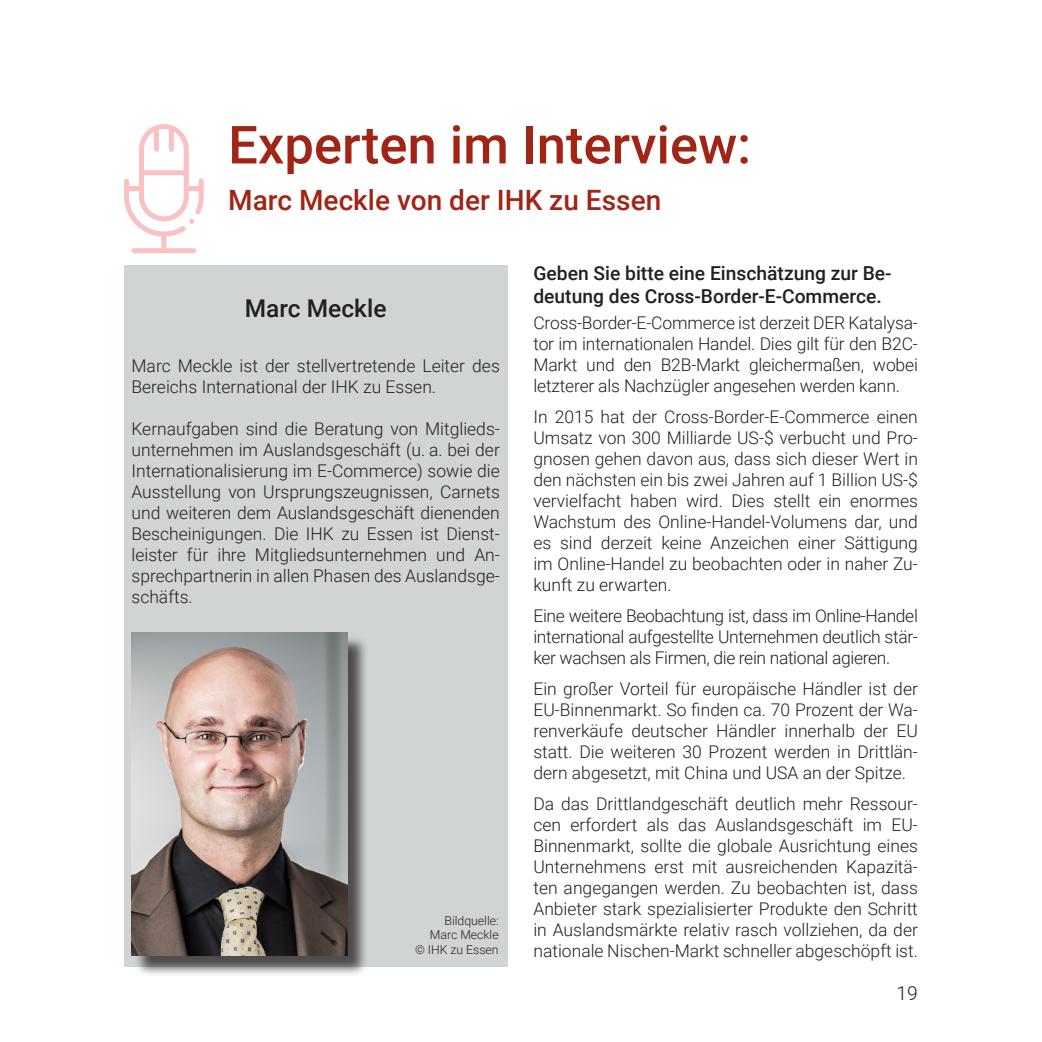
<style>
.page{position:relative;width:1042px;height:1042px;background:#fff}
.page>*{position:absolute;margin:0;border:0;box-sizing:border-box;transform-origin:0 0}
.Überschrift_Kapitel{font:500 52.5px "Roboto";color:#a12514}
.Überschrift2_Kapitel{font:500 28px "Roboto";color:#a12514}
.Überschrift_Fließtex{font:500 24.5px "Roboto";color:#231f20}
.Überschrift_Fließtex-2{font:500 19.25px/23.1px "Roboto";color:#231f20}
.t1{font:300 19.25px "Roboto";color:#231f20}
.Fließtext_Interviews{font:300 17.5px/21px "Roboto";color:#231f20;text-align:justify}
.Fließtext{font:300 17.5px/21px "Roboto";color:#231f20}
.Quellenangabe{font:300 12.25px/14.7px "Roboto";color:#231f20;text-align:right}
</style>
<div class="page">
<div style="left:125px;top:265px;width:383px;height:702px;background:#d1d4d4"></div>
<div style="left:134px;top:635px;width:235px;height:342px;background:#231f20;opacity:.75"></div>
<img style="left:131px;top:633px;width:216px;height:322px">
<svg style="left:124px;top:124px;width:80px;height:129px"></svg>
<p class="Überschrift_Kapitel" style="left:228px;top:108px;width:524px">Experten im Interview:</p>
<p class="Überschrift2_Kapitel" style="left:228px;top:180px;width:434px">Marc Meckle von der IHK zu Essen</p>
<p class="Überschrift_Fließtex" style="left:245px;top:291px;width:143px">Marc Meckle</p>
<p class="Fließtext" style="left:131px;top:354px;width:370px">Marc Meckle ist der stellvertretende Leiter des<br>Bereichs International der IHK zu Essen.</p>
<p class="Fließtext" style="left:131px;top:417px;width:370px;text-align:justify">Kernaufgaben sind die Beratung von Mitglieds&shy;unternehmen im Auslandsgeschäft (u. a. bei der Internationalisierung im E-Commerce) sowie die Ausstellung von Ursprungszeugnissen, Carnets und weiteren dem Auslandsgeschäft dienenden Bescheinigungen. Die IHK zu Essen ist Dienst&shy;leister für ihre Mitgliedsunternehmen und An&shy;sprechpartnerin in allen Phasen des Auslandsge&shy;schäfts.</p>
<p class="Quellenangabe" style="left:444px;top:912px;width:56px">Bildquelle:</p>
<p class="Quellenangabe" style="left:415px;top:927px;width:85px">Marc Meckle<br>© IHK zu Essen</p>
<p class="Überschrift_Fließtex-2" style="left:533px;top:261px;width:360px">Geben Sie bitte eine Einschätzung zur Be&shy;deutung des Cross-Border-E-Commerce.</p>
<p class="Fließtext_Interviews" style="left:533px;top:311px;width:386px">Cross-Border-E-Commerce ist derzeit DER Katalysa&shy;tor im internationalen Handel. Dies gilt für den B2C-Markt und den B2B-Markt gleichermaßen, wobei letzterer als Nachzügler angesehen werden kann.</p>
<p class="Fließtext_Interviews" style="left:533px;top:405px;width:386px">In 2015 hat der Cross-Border-E-Commerce einen Umsatz von 300 Milliarde US-$ verbucht und Pro&shy;gnosen gehen davon aus, dass sich dieser Wert in den nächsten ein bis zwei Jahren auf 1 Billion US-$ vervielfacht haben wird. Dies stellt ein enormes Wachstum des Online-Handel-Volumens dar, und es sind derzeit keine Anzeichen einer Sättigung im Online-Handel zu beobachten oder in naher Zu&shy;kunft zu erwarten.</p>
<p class="Fließtext_Interviews" style="left:533px;top:604px;width:386px">Eine weitere Beobachtung ist, dass im Online-Handel international aufgestellte Unternehmen deutlich stär&shy;ker wachsen als Firmen, die rein national agieren.</p>
<p class="Fließtext_Interviews" style="left:533px;top:677px;width:386px">Ein großer Vorteil für europäische Händler ist der EU-Binnenmarkt. So finden ca. 70 Prozent der Wa&shy;renverkäufe deutscher Händler innerhalb der EU statt. Die weiteren 30 Prozent werden in Drittlän&shy;dern abgesetzt, mit China und USA an der Spitze.</p>
<p class="Fließtext_Interviews" style="left:533px;top:792px;width:386px">Da das Drittlandgeschäft deutlich mehr Ressour&shy;cen erfordert als das Auslandsgeschäft im EU-Binnenmarkt, sollte die globale Ausrichtung eines Unternehmens erst mit ausreichenden Kapazitä&shy;ten angegangen werden. Zu beobachten ist, dass Anbieter stark spezialisierter Produkte den Schritt in Auslandsmärkte relativ rasch vollziehen, da der nationale Nischen-Markt schneller abgeschöpft ist.</p>
<p class="t1" style="left:896px;top:979px;width:23px">19</p>
</div>
